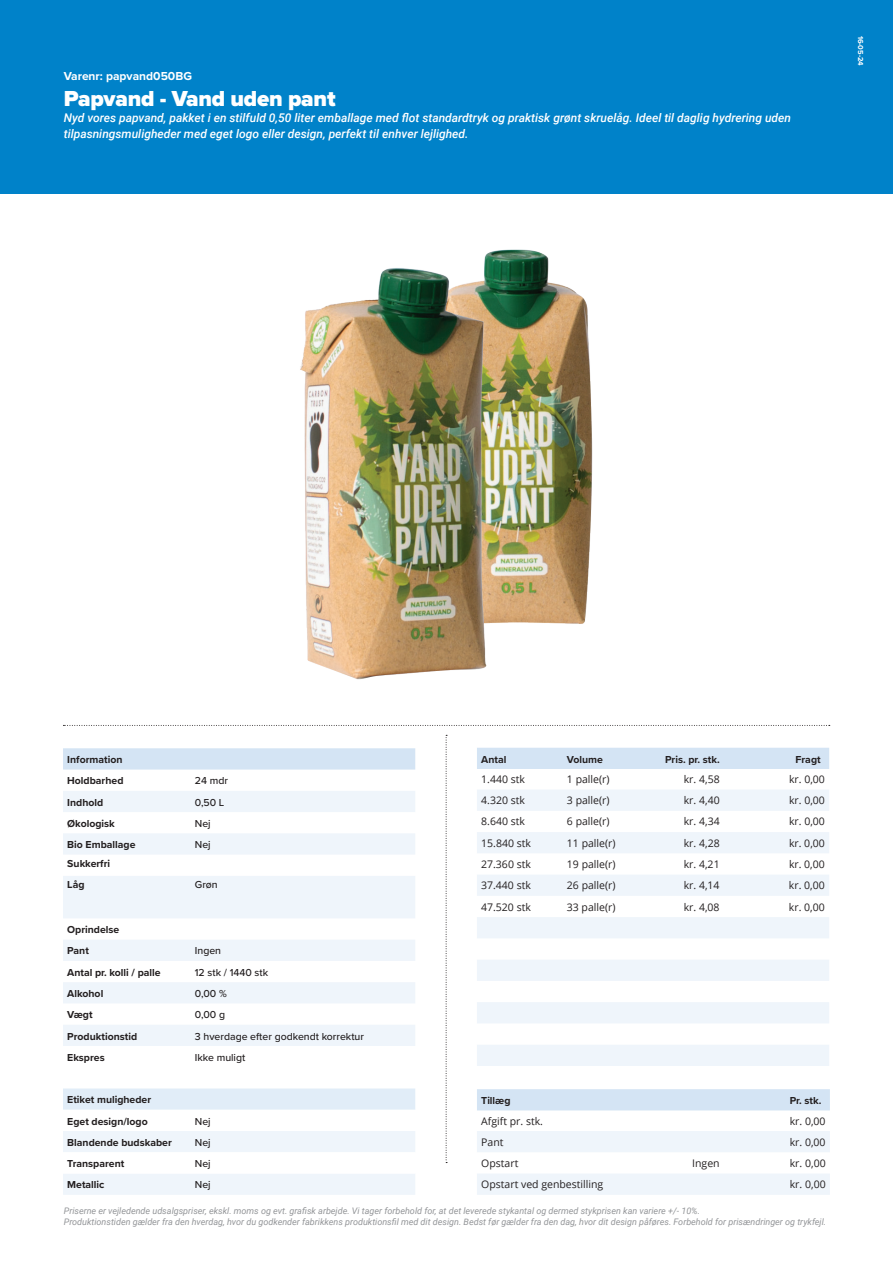
<style>
.page{position:relative;width:893px;height:1263px;background:#fff}
.page>*{position:absolute;margin:0;border:0;box-sizing:border-box;transform-origin:0 0}
.t1{font:900 22.5px "Proxima Nova";letter-spacing:-.01em;color:#fff}
.t2{font:italic 500 12px/16.5px "Roboto";color:#fff}
.t3{font:700 12px "Proxima Nova";color:#fff}
.t4{font:10.5px "Open Sans";color:#231f20}
.t5{font:700 10.5px/21.3px "Proxima Nova";color:#231f20}
.t6{font:500 10.5px "Proxima Nova";color:#231f20}
.t7{font:italic 9px/10.8px "Roboto";color:#939598}
.t8{font:700 7.5px "Proxima Nova";color:#fff}
</style>
<div class="page">
<div style="left:0;top:0;width:893px;height:193px;background:#0082c9"></div>
<div style="left:477px;top:748px;width:352px;height:21px;background:#d4e4f4"></div>
<svg style="left:477px;top:790px;width:352px;height:276px;fill:#eff5fb"></svg>
<img style="left:300px;top:249px;width:293px;height:431px">
<svg style="left:446px;top:735px;width:1px;height:428px"></svg>
<svg style="left:63px;top:725px;width:767px;height:1px"></svg>
<div style="left:63px;top:748px;width:352px;height:21px;background:#d4e4f4"></div>
<svg style="left:63px;top:791px;width:352px;height:404px;fill:#eff5fb"></svg>
<svg style="left:63px;top:1067px;width:352px;height:106px"></svg>
<div style="left:477px;top:1089px;width:353px;height:21px;background:#d4e4f4"></div>
<svg style="left:477px;top:1131px;width:353px;height:64px"></svg>
<h2 class="t3" style="left:64px;top:67px;width:130px">Varenr: papvand050BG</h2>
<h1 class="t1" style="left:64px;top:81px;width:273px">Papvand - Vand uden pant</h1>
<h2 class="t2" style="left:64px;top:109px;width:729px">Nyd vores papvand, pakket i en stilfuld 0,50 liter emballage med flot standardtryk og praktisk grønt skruelåg. Ideel til daglig hydrering uden tilpasningsmuligheder med eget logo eller design, perfekt til enhver lejlighed.</h2>
<p class="t8" style="left:866px;top:36px;width:32px;rotate:90deg">16-05-24</p>
<p class="t5" style="left:67px;top:749px;width:58px">Information<br>Holdbarhed</p>
<p class="t6" style="left:195px;top:773px;width:35px">24 mdr</p>
<p class="t5" style="left:67px;top:791px;width:38px">Indhold</p>
<p class="t6" style="left:195px;top:794px;width:31px">0,50 L</p>
<p class="t5" style="left:67px;top:812px;width:49px">Økologisk</p>
<p class="t6" style="left:195px;top:815px;width:17px">Nej</p>
<p class="t5" style="left:67px;top:834px;width:70px">Bio Emballage</p>
<p class="t6" style="left:195px;top:837px;width:17px">Nej</p>
<p class="t5" style="left:67px;top:853px;width:44px">Sukkerfri<br>Låg</p>
<p class="t6" style="left:195px;top:877px;width:24px">Grøn</p>
<p class="t5" style="left:67px;top:919px;width:54px">Oprindelse<br>Pant</p>
<p class="t6" style="left:195px;top:943px;width:28px">Ingen</p>
<p class="t5" style="left:67px;top:961px;width:95px">Antal pr. kolli / palle</p>
<p class="t6" style="left:195px;top:964px;width:75px">12 stk / 1440 stk</p>
<p class="t5" style="left:67px;top:982px;width:38px">Alkohol</p>
<p class="t6" style="left:195px;top:986px;width:34px">0,00 %</p>
<p class="t5" style="left:67px;top:1004px;width:27px">Vægt</p>
<p class="t6" style="left:195px;top:1007px;width:32px">0,00 g</p>
<p class="t5" style="left:67px;top:1025px;width:71px">Produktionstid</p>
<p class="t6" style="left:195px;top:1028px;width:171px">3 hverdage efter godkendt korrektur</p>
<p class="t5" style="left:67px;top:1046px;width:39px">Ekspres</p>
<p class="t6" style="left:195px;top:1049px;width:52px">Ikke muligt</p>
<p class="t5" style="left:67px;top:1089px;width:85px">Etiket muligheder<br>Eget design/logo</p>
<p class="t6" style="left:195px;top:1113px;width:17px">Nej</p>
<p class="t5" style="left:67px;top:1131px;width:106px">Blandende budskaber</p>
<p class="t6" style="left:195px;top:1134px;width:17px">Nej</p>
<p class="t5" style="left:67px;top:1153px;width:59px">Transparent</p>
<p class="t6" style="left:195px;top:1156px;width:17px">Nej</p>
<p class="t5" style="left:67px;top:1174px;width:39px">Metallic</p>
<p class="t6" style="left:195px;top:1177px;width:17px">Nej</p>
<p class="t5" style="left:481px;top:748px;width:27px">Antal</p>
<p class="t5" style="left:567px;top:748px;width:38px">Volume</p>
<p class="t5" style="left:665px;top:748px;width:56px">Pris. pr. stk.</p>
<p class="t5" style="left:795px;top:748px;width:27px">Fragt</p>
<p class="t4" style="left:481px;top:772px;width:45px">1.440 stk</p>
<p class="t4" style="left:567px;top:772px;width:44px">1 palle(r)</p>
<p class="t4" style="left:684px;top:772px;width:37px">kr. 4,58</p>
<p class="t4" style="left:789px;top:772px;width:37px">kr. 0,00</p>
<p class="t4" style="left:481px;top:793px;width:45px">4.320 stk</p>
<p class="t4" style="left:567px;top:793px;width:44px">3 palle(r)</p>
<p class="t4" style="left:684px;top:793px;width:37px">kr. 4,40</p>
<p class="t4" style="left:789px;top:793px;width:37px">kr. 0,00</p>
<p class="t4" style="left:481px;top:814px;width:45px">8.640 stk</p>
<p class="t4" style="left:567px;top:814px;width:44px">6 palle(r)</p>
<p class="t4" style="left:684px;top:814px;width:37px">kr. 4,34</p>
<p class="t4" style="left:789px;top:814px;width:37px">kr. 0,00</p>
<p class="t4" style="left:481px;top:836px;width:51px">15.840 stk</p>
<p class="t4" style="left:567px;top:836px;width:50px">11 palle(r)</p>
<p class="t4" style="left:684px;top:836px;width:37px">kr. 4,28</p>
<p class="t4" style="left:789px;top:836px;width:37px">kr. 0,00</p>
<p class="t4" style="left:481px;top:857px;width:51px">27.360 stk</p>
<p class="t4" style="left:567px;top:857px;width:50px">19 palle(r)</p>
<p class="t4" style="left:684px;top:857px;width:37px">kr. 4,21</p>
<p class="t4" style="left:789px;top:857px;width:37px">kr. 0,00</p>
<p class="t4" style="left:481px;top:878px;width:51px">37.440 stk</p>
<p class="t4" style="left:567px;top:878px;width:50px">26 palle(r)</p>
<p class="t4" style="left:684px;top:878px;width:37px">kr. 4,14</p>
<p class="t4" style="left:789px;top:878px;width:37px">kr. 0,00</p>
<p class="t4" style="left:481px;top:899px;width:51px">47.520 stk</p>
<p class="t4" style="left:567px;top:899px;width:50px">33 palle(r)</p>
<p class="t4" style="left:684px;top:899px;width:37px">kr. 4,08</p>
<p class="t4" style="left:789px;top:899px;width:37px">kr. 0,00</p>
<p class="t5" style="left:481px;top:1089px;width:31px">Tillæg</p>
<p class="t5" style="left:790px;top:1089px;width:33px">Pr. stk.</p>
<p class="t4" style="left:481px;top:1114px;width:63px">Afgift pr. stk.</p>
<p class="t4" style="left:790px;top:1114px;width:37px">kr. 0,00</p>
<p class="t4" style="left:481px;top:1135px;width:24px">Pant</p>
<p class="t4" style="left:790px;top:1135px;width:37px">kr. 0,00</p>
<p class="t4" style="left:481px;top:1156px;width:39px">Opstart</p>
<p class="t4" style="left:692px;top:1156px;width:29px">Ingen</p>
<p class="t4" style="left:790px;top:1156px;width:37px">kr. 0,00</p>
<p class="t4" style="left:481px;top:1177px;width:124px">Opstart ved genbestilling</p>
<p class="t4" style="left:790px;top:1177px;width:37px">kr. 0,00</p>
<p class="t7" style="left:64px;top:1205px;width:764px">Priserne er vejledende udsalgspriser, ekskl. moms og evt. grafisk arbejde. Vi tager forbehold for, at det leverede stykantal og dermed stykprisen kan variere +/- 10%.<br>Produktionstiden gælder fra den hverdag, hvor du godkender fabrikkens produktionsfil med dit design. Bedst før gælder fra den dag, hvor dit design påføres. Forbehold for prisændringer og trykfejl.</p>
</div>
